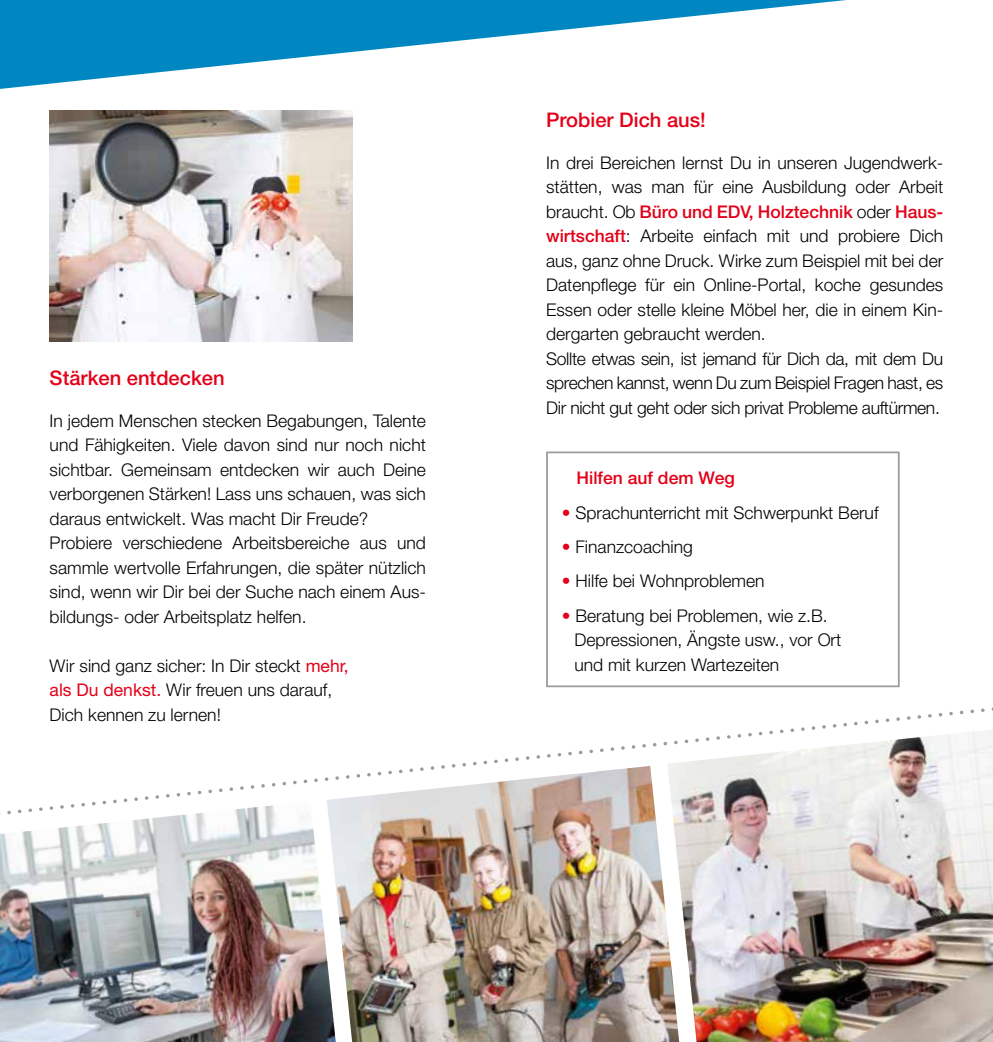
<style>
.page{position:relative;width:993px;height:1042px;background:#fff}
.page>*{position:absolute;margin:0;border:0;box-sizing:border-box;transform-origin:0 0}
.t1{font:500 20.12px "Helvetica Neue";color:#e30018}
.t2{font:300 17.5px/24.5px "Helvetica Neue";color:#000}
.t3{font:500 17.5px "Helvetica Neue";color:#e30018}
.s1{font-weight:400;color:#e30018}
.s2{font-weight:500;color:#e30018}
.s3{color:#e30018}
</style>
<div class="page">
<svg style="left:0;top:0;width:846px;height:89px;fill:#0086c0"></svg>
<img style="left:0;top:820px;width:326px;height:222px">
<img style="left:326px;top:820px;width:341px;height:222px">
<img style="left:667px;top:820px;width:325px;height:222px">
<svg style="left:0;top:708px;width:992px;height:112px"></svg>
<img style="left:50px;top:111px;width:302px;height:231px">
<div style="left:546px;top:451px;width:353px;height:236px;border:2px solid #9a9a9a"></div>
<p class="t1" style="left:50px;top:366px;width:176px">Stärken entdecken</p>
<p class="t2" style="left:50px;top:408px;width:378px">In jedem Menschen stecken Begabungen, Talente und Fähigkeiten. Viele davon sind nur noch nicht sichtbar. Gemeinsam entdecken wir auch Deine verborgenen Stärken! Lass uns schauen, was sich daraus entwickelt. Was macht Dir Freude?<br>Probiere verschiedene Arbeitsbereiche aus und sammle wertvolle Erfahrungen, die später nützlich sind, wenn wir Dir bei der Suche nach einem Aus&shy;bildungs- oder Arbeitsplatz helfen.</p>
<p class="t2" style="left:50px;top:653px;width:300px">Wir sind ganz sicher: In Dir steckt <span class="s1">mehr, als Du denkst.</span> Wir freuen uns darauf,<br>Dich kennen zu lernen!</p>
<p class="t1" style="left:546px;top:107px;width:161px">Probier Dich aus!</p>
<p class="t2" style="left:546px;top:150px;width:398px">In drei Bereichen lernst Du in unseren Jugendwerk&shy;stätten, was man für eine Ausbildung oder Arbeit braucht. Ob <span class="s2">Büro und EDV, Holztechnik</span> oder <span class="s2">Haus&shy;wirtschaft</span>: Arbeite einfach mit und probiere Dich aus, ganz ohne Druck. Wirke zum Beispiel mit bei der Datenpflege für ein Online-Portal, koche gesundes Essen oder stelle kleine Möbel her, die in einem Kin&shy;dergarten gebraucht werden.<br>Sollte etwas sein, ist jemand für Dich da, mit dem Du sprechen kannst, wenn Du zum Beispiel Fragen hast, es Dir nicht gut geht oder sich privat Probleme auftürmen.</p>
<p class="t3" style="left:576px;top:467px;width:160px">Hilfen auf dem Weg</p>
<p class="t2" style="left:561px;top:500px;width:318px"><span class="s3">•</span> Sprachunterricht mit Schwerpunkt Beruf</p>
<p class="t2" style="left:561px;top:534px;width:132px"><span class="s3">•</span> Finanzcoaching</p>
<p class="t2" style="left:561px;top:568px;width:204px"><span class="s3">•</span> Hilfe bei Wohnproblemen</p>
<p class="t2" style="left:574px;top:603px;width:268px;text-indent:-12px"><span class="s3">•</span> Beratung bei Problemen, wie z.B.<br>Depressionen, Ängste usw., vor Ort und mit kurzen Wartezeiten</p>
</div>
